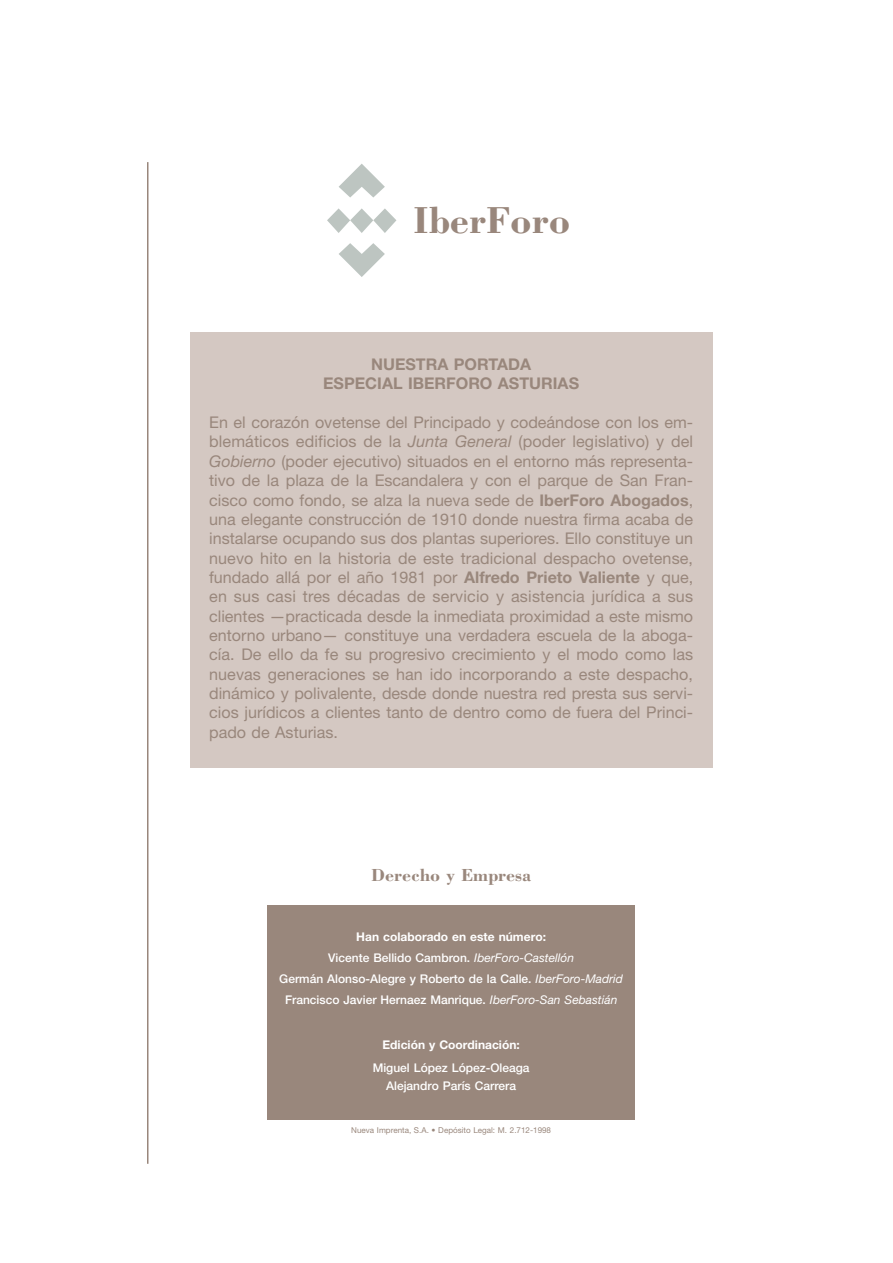
<style>
.page{position:relative;width:893px;height:1263px;background:#fff}
.page>*{position:absolute;margin:0;border:0;box-sizing:border-box;transform-origin:0 0}
.t1{font:700 38.7px "Bodoni";color:#99877c}
.t2{font:700 18px "Bodoni";color:#99877c}
.t3{font:16.2px/19.4px "Helvetica Neue";color:#99877c;text-align:justify}
.t4{font:700 16.2px/19.4px "Helvetica Neue";color:#99877c;text-align:center}
.t5{font:500 12px/21px "Helvetica Neue";color:#fff;text-align:center}
.t6{font:700 12px "Helvetica Neue";color:#fff}
.t7{font:8.1px "Helvetica Neue";color:#99877c}
.s1{font-style:italic}
.s2{font-weight:700}
.s3{font-weight:400;font-style:italic}
</style>
<div class="page">
<hr style="left:147px;top:162px;width:1px;height:1002px;background:#99877c">
<svg style="left:327px;top:208px;width:69px;height:25px"></svg>
<svg style="left:339px;top:164px;width:46px;height:34px"></svg>
<svg style="left:339px;top:243px;width:46px;height:34px"></svg>
<div style="left:190px;top:332px;width:522px;height:436px;background:#d4c8c2"></div>
<div style="left:267px;top:905px;width:368px;height:215px;background:#99877c"></div>
<h1 class="t1" style="left:413px;top:207px;width:158px">IberForo</h1>
<p class="t4" style="left:323px;top:356px;width:257px">NUESTRA PORTADA<br>ESPECIAL IBERFORO ASTURIAS</p>
<p class="t3" style="left:209px;top:414px;width:485px">En el corazón ovetense del Principado y codeándose con los em&shy;blemáticos edificios de la <span class="s1">Junta General</span> (poder legislativo) y del <span class="s1">Gobierno</span> (poder ejecutivo) situados en el entorno más representa&shy;tivo de la plaza de la Escandalera y con el parque de San Fran&shy;cisco como fondo, se alza la nueva sede de <span class="s2">IberForo Abogados</span>, una elegante construcción de 1910 donde nuestra firma acaba de instalarse ocupando sus dos plantas superiores. Ello constituye un nuevo hito en la historia de este tradicional despacho ovetense, fundado allá por el año 1981 por <span class="s2">Alfredo Prieto Valiente</span> y que, en sus casi tres décadas de servicio y asistencia jurídica a sus clientes —practicada desde la inmediata proximidad a este mismo entorno urbano— constituye una verdadera escuela de la aboga&shy;cía. De ello da fe su progresivo crecimiento y el modo como las nuevas generaciones se han ido incorporando a este despacho, dinámico y polivalente, desde donde nuestra red presta sus servi&shy;cios jurídicos a clientes tanto de dentro como de fuera del Princi&shy;pado de Asturias.</p>
<p class="t2" style="left:371px;top:869px;width:162px">Derecho y Empresa</p>
<p class="t5" style="left:279px;top:928px;width:345px"><span class="s2">Han colaborado en este número:<br></span>Vicente Bellido Cambron. <span class="s3">IberForo-Castellón<br></span>Germán Alonso-Alegre y Roberto de la Calle. <span class="s3">IberForo-Madrid </span>Francisco Javier Hernaez Manrique. <span class="s3">IberForo-San Sebastián</span></p>
<p class="t6" style="left:382px;top:1041px;width:139px">Edición y Coordinación:</p>
<p class="t5" style="left:373px;top:1060px;width:158px;line-height:17.7px">Miguel López López-Oleaga<br>Alejandro París Carrera</p>
<p class="t7" style="left:351px;top:1127px;width:201px">Nueva Imprenta, S.A. • Depósito Legal: M. 2.712-1998</p>
</div>
